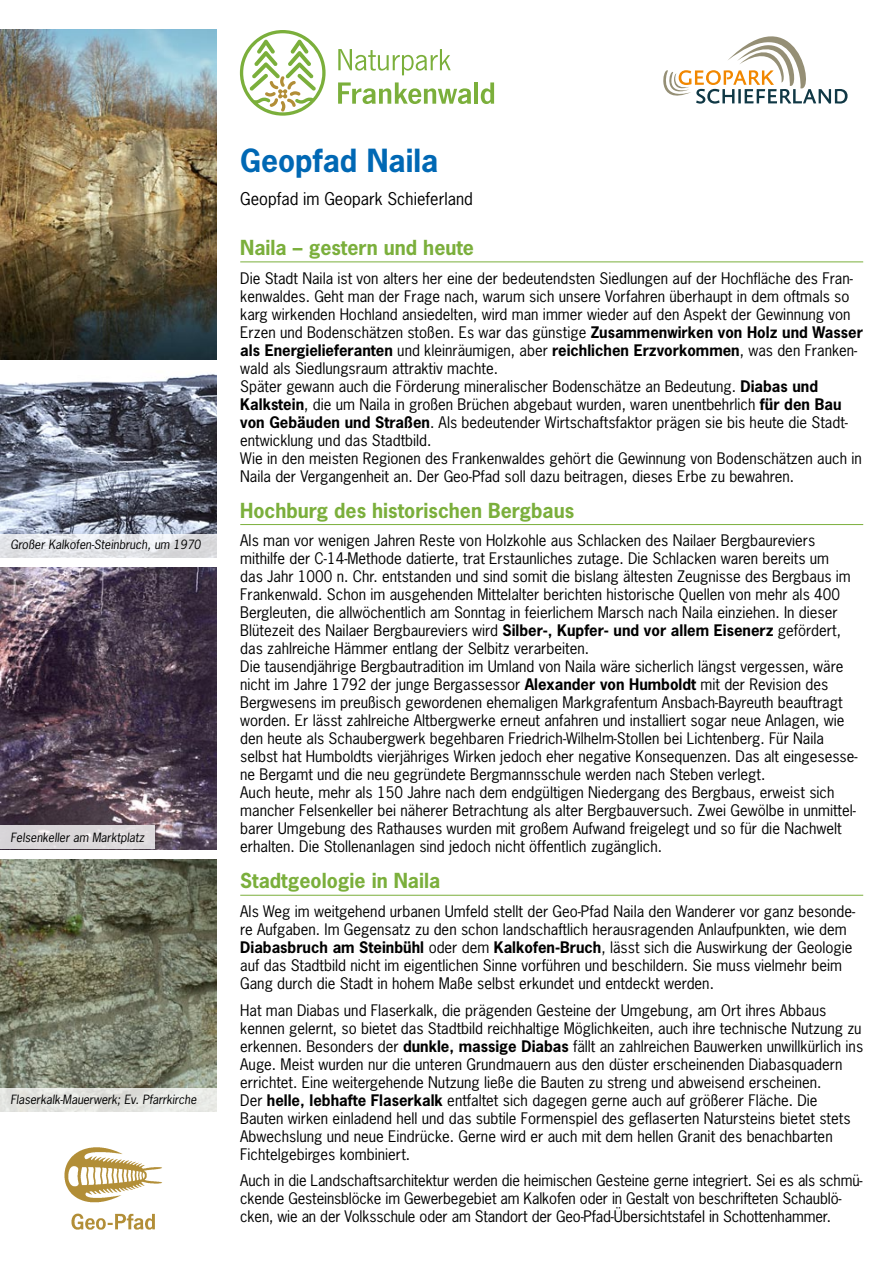
<style>
.page{position:relative;width:893px;height:1263px;background:#fff}
.page>*{position:absolute;margin:0;border:0;box-sizing:border-box;transform-origin:0 0}
.t1{font:700 30px "News Gothic Std";color:#0068b4}
.Headline{font:700 19.5px "News Gothic Std";color:#7baf3c}
.t2{font:16.5px "News Gothic Std";color:#000}
.Fließtext{font:15px/18px "News Gothic Std";color:#000}
.Bildunterschrift{font:italic 12px "News Gothic Std";color:#000}
.s1{font-weight:700}
</style>
<div class="page">
<svg style="left:338px;top:82px;width:133px;height:22px"></svg>
<hr style="left:474px;top:82px;width:4px;height:22px;background:#7baf3b">
<svg style="left:481px;top:82px;width:13px;height:22px"></svg>
<svg style="left:338px;top:49px;width:113px;height:26px"></svg>
<svg style="left:240px;top:30px;width:86px;height:86px"></svg>
<svg style="left:663px;top:36px;width:184px;height:68px"></svg>
<img style="left:64px;top:1147px;width:99px;height:83px">
<img style="left:0;top:30px;width:217px;height:329px">
<hr style="left:240px;top:261px;width:623px;height:1px;background:#7baf3c">
<hr style="left:240px;top:524px;width:623px;height:1px;background:#7baf3c">
<hr style="left:240px;top:895px;width:623px;height:1px;background:#7baf3c">
<img style="left:0;top:859px;width:216px;height:229px">
<svg style="left:0;top:1088px;width:216px;height:23px;background:#e4e5e1"></svg>
<img style="left:0;top:567px;width:217px;height:282px">
<div style="left:0;top:826px;width:155px;height:23px;background:#dbd8da"></div>
<img style="left:0;top:374px;width:217px;height:160px">
<svg style="left:0;top:534px;width:217px;height:23px;fill:#e2e3e7"></svg>
<p class="Bildunterschrift" style="left:10px;top:537px;width:192px">Großer Kalkofen-Steinbruch, um 1970</p>
<p class="Bildunterschrift" style="left:10px;top:830px;width:136px">Felsenkeller am Marktplatz</p>
<p class="Bildunterschrift" style="left:10px;top:1091px;width:188px">Flaserkalk-Mauerwerk; Ev. Pfarrkirche</p>
<p class="t1" style="left:240px;top:141px;width:200px">Geopfad Naila</p>
<p class="t2" style="left:240px;top:188px;width:234px">Geopfad im Geopark Schieferland</p>
<p class="Headline" style="left:240px;top:235px;width:235px">Naila – gestern und heute</p>
<p class="Fließtext" style="left:240px;top:269px;width:624px">Die Stadt Naila ist von alters her eine der bedeutendsten Siedlungen auf der Hochfläche des Fran&shy;kenwaldes. Geht man der Frage nach, warum sich unsere Vorfahren überhaupt in dem oftmals so karg wirkenden Hochland ansiedelten, wird man immer wieder auf den Aspekt der Gewinnung von Erzen und Bodenschätzen stoßen. Es war das günstige <span class="s1">Zusammenwirken von Holz und Wasser als Energielieferanten</span> und kleinräumigen, aber <span class="s1">reichlichen Erzvorkommen</span>, was den Franken&shy;wald als Siedlungsraum attraktiv machte.</p>
<p class="Fließtext" style="left:240px;top:377px;width:609px">Später gewann auch die Förderung mineralischer Bodenschätze an Bedeutung. <span class="s1">Diabas und Kalkstein</span>, die um Naila in großen Brüchen abgebaut wurden, waren unentbehrlich <span class="s1">für den Bau von Gebäuden und Straßen</span>. Als bedeutender Wirtschaftsfaktor prägen sie bis heute die Stadt&shy;entwicklung und das Stadtbild.</p>
<p class="Fließtext" style="left:240px;top:449px;width:623px">Wie in den meisten Regionen des Frankenwaldes gehört die Gewinnung von Bodenschätzen auch in<br>Naila der Vergangenheit an. Der Geo-Pfad soll dazu beitragen, dieses Erbe zu bewahren.</p>
<p class="Headline" style="left:240px;top:497px;width:335px">Hochburg des historischen Bergbaus</p>
<p class="Fließtext" style="left:240px;top:532px;width:612px">Als man vor wenigen Jahren Reste von Holzkohle aus Schlacken des Nailaer Bergbaureviers mithilfe der C-14-Methode datierte, trat Erstaunliches zutage. Die Schlacken waren bereits um das Jahr 1000 n. Chr. entstanden und sind somit die bislang ältesten Zeugnisse des Bergbaus im Frankenwald. Schon im ausgehenden Mittelalter berichten historische Quellen von mehr als 400<br>Bergleuten, die allwöchentlich am Sonntag in feierlichem Marsch nach Naila einziehen. In dieser Blütezeit des Nailaer Bergbaureviers wird <span class="s1">Silber-, Kupfer- und vor allem Eisenerz</span> gefördert, das zahlreiche Hämmer entlang der Selbitz verarbeiten.</p>
<p class="Fließtext" style="left:240px;top:658px;width:619px">Die tausendjährige Bergbautradition im Umland von Naila wäre sicherlich längst vergessen, wäre nicht im Jahre 1792 der junge Bergassessor <span class="s1">Alexander von Humboldt</span> mit der Revision des Bergwesens im preußisch gewordenen ehemaligen Markgrafentum Ansbach-Bayreuth beauftragt worden. Er lässt zahlreiche Altbergwerke erneut anfahren und installiert sogar neue Anlagen, wie den heute als Schaubergwerk begehbaren Friedrich-Wilhelm-Stollen bei Lichtenberg. Für Naila selbst hat Humboldts vierjähriges Wirken jedoch eher negative Konsequenzen. Das alt eingesesse&shy;ne Bergamt und die neu gegründete Bergmannsschule werden nach Steben verlegt.</p>
<p class="Fließtext" style="left:240px;top:784px;width:617px">Auch heute, mehr als 150 Jahre nach dem endgültigen Niedergang des Bergbaus, erweist sich mancher Felsenkeller bei näherer Betrachtung als alter Bergbauversuch. Zwei Gewölbe in unmittel&shy;barer Umgebung des Rathauses wurden mit großem Aufwand freigelegt und so für die Nachwelt erhalten. Die Stollenanlagen sind jedoch nicht öffentlich zugänglich.</p>
<p class="Headline" style="left:240px;top:868px;width:202px">Stadtgeologie in Naila</p>
<p class="Fließtext" style="left:240px;top:902px;width:617px">Als Weg im weitgehend urbanen Umfeld stellt der Geo-Pfad Naila den Wanderer vor ganz besonde&shy;re Aufgaben. Im Gegensatz zu den schon landschaftlich herausragenden Anlaufpunkten, wie dem <span class="s1">Diabasbruch am Steinbühl</span> oder dem <span class="s1">Kalkofen-Bruch</span>, lässt sich die Auswirkung der Geologie auf das Stadtbild nicht im eigentlichen Sinne vorführen und beschildern. Sie muss vielmehr beim Gang durch die Stadt in hohem Maße selbst erkundet und entdeckt werden.</p>
<p class="Fließtext" style="left:240px;top:1001px;width:624px">Hat man Diabas und Flaserkalk, die prägenden Gesteine der Umgebung, am Ort ihres Abbaus kennen gelernt, so bietet das Stadtbild reichhaltige Möglichkeiten, auch ihre technische Nutzung zu erkennen. Besonders der <span class="s1">dunkle, massige Diabas</span> fällt an zahlreichen Bauwerken unwillkürlich ins Auge. Meist wurden nur die unteren Grundmauern aus den düster erscheinenden Diabasquadern errichtet. Eine weitergehende Nutzung ließe die Bauten zu streng und abweisend erscheinen.</p>
<p class="Fließtext" style="left:240px;top:1091px;width:612px">Der <span class="s1">helle, lebhafte Flaserkalk</span> entfaltet sich dagegen gerne auch auf größerer Fläche. Die Bauten wirken einladend hell und das subtile Formenspiel des geflaserten Natursteins bietet stets Abwechslung und neue Eindrücke. Gerne wird er auch mit dem hellen Granit des benachbarten Fichtelgebirges kombiniert.</p>
<p class="Fließtext" style="left:240px;top:1171px;width:624px">Auch in die Landschaftsarchitektur werden die heimischen Gesteine gerne integriert. Sei es als schmü&shy;ckende Gesteinsblöcke im Gewerbegebiet am Kalkofen oder in Gestalt von beschrifteten Schaublö&shy;cken, wie an der Volksschule oder am Standort der Geo-Pfad-Übersichtstafel in Schottenhammer.</p>
</div>
